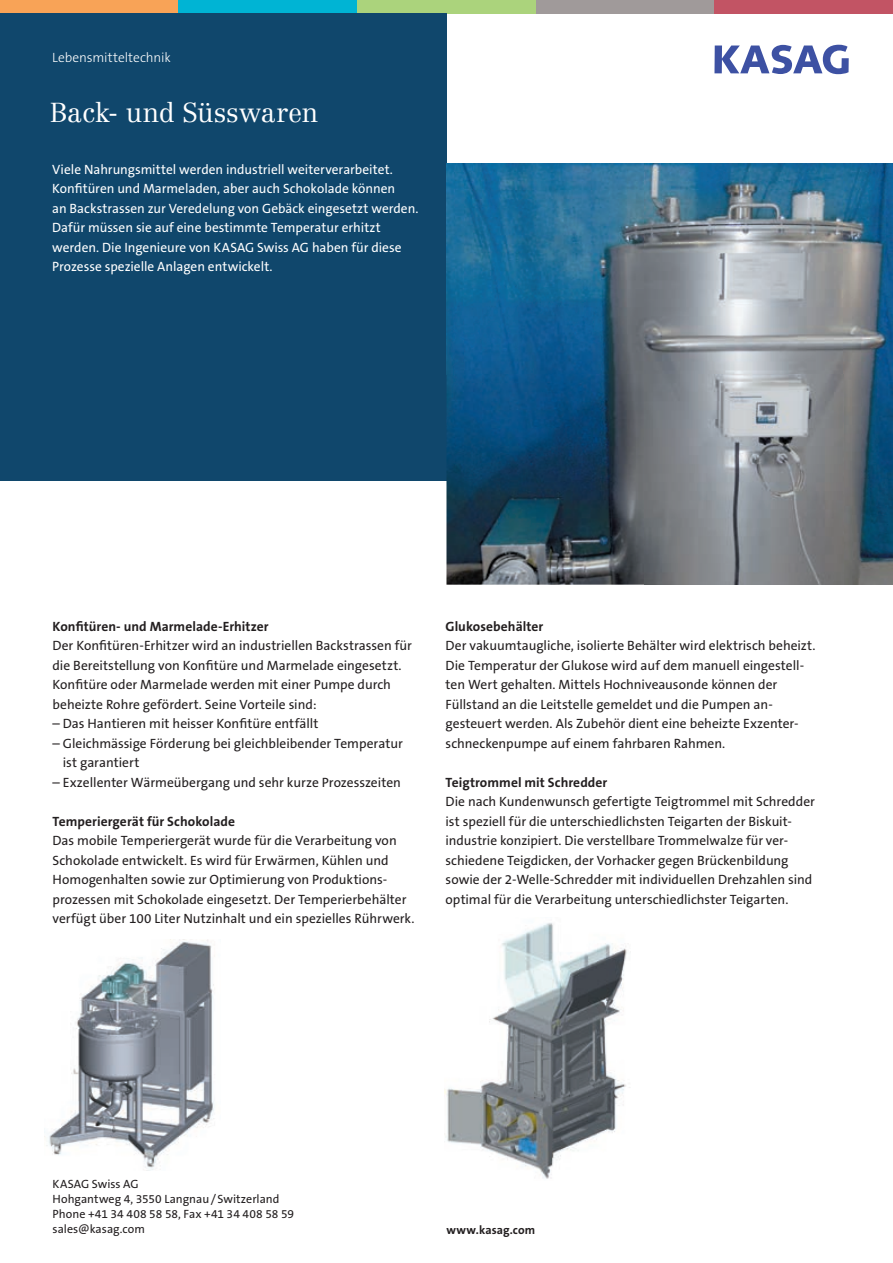
<style>
.page{position:relative;width:893px;height:1263px;background:#fff}
.page>*{position:absolute;margin:0;border:0;box-sizing:border-box;transform-origin:0 0}
.t1{font:300 27px "Centennial";color:#fff}
.t2{font:13.5px/19.5px "The Sans B W5 Plain";color:#231f20}
.t3{font:13.5px/19.5px "The Sans B W5 Plain";color:#fff}
.t4{font:700 13.5px "The Sans B W7";letter-spacing:.005em;color:#231f20}
.t5{font:300 13.5px "The Sans B W3";letter-spacing:-.005em;color:#fff}
.t6{font:12px/15px "The Sans B W5 Plain";letter-spacing:.005em;color:#231f20}
.t7{font:700 12px "The Sans B W7";letter-spacing:.01em;color:#231f20}
</style>
<div class="page">
<svg style="left:714px;top:45px;width:135px;height:29px"></svg>
<div style="left:357px;top:0;width:179px;height:14px;background:#abd37c"></div>
<div style="left:536px;top:0;width:178px;height:14px;background:#a09a9a"></div>
<div style="left:714px;top:0;width:179px;height:14px;background:#c25464"></div>
<div style="left:0;top:0;width:179px;height:14px;background:#f8a357"></div>
<div style="left:179px;top:0;width:178px;height:14px;background:#00b4d4"></div>
<div style="left:0;top:14px;width:446px;height:467px;background:#10476c"></div>
<img style="left:446px;top:164px;width:447px;height:421px">
<img style="left:446px;top:164px;width:1px;height:317px">
<img style="left:44px;top:940px;width:171px;height:230px">
<img style="left:444px;top:923px;width:186px;height:256px">
<p class="t5" style="left:52px;top:48px;width:120px">Lebensmitteltechnik</p>
<h1 class="t1" style="left:50px;top:97px;width:270px">Back- und Süsswaren</h1>
<p class="t3" style="left:52px;top:159px;width:368px">Viele Nahrungsmittel werden industriell weiterverarbeitet.<br>Konfitüren und Marmeladen, aber auch Schokolade können<br>an Backstrassen zur Veredelung von Gebäck eingesetzt werden.<br>Dafür müssen sie auf eine bestimmte Temperatur erhitzt werden. Die Ingenieure von KASAG Swiss AG haben für diese Prozesse spezielle Anlagen entwickelt.</p>
<p class="t4" style="left:53px;top:618px;width:218px">Konfitüren- und Marmelade-Erhitzer</p>
<p class="t2" style="left:53px;top:636px;width:361px">Der Konfitüren-Erhitzer wird an industriellen Back strassen für die Bereitstellung von Konfitüre und Marmelade eingesetzt.<br>Konfitüre oder Marmelade werden mit einer Pumpe durch beheizte Rohre gefördert. Seine Vorteile sind:</p>
<p class="t2" style="left:53px;top:714px;width:267px">– Das Hantieren mit heisser Konfitüre entfällt</p>
<p class="t2" style="left:63px;top:734px;width:341px;text-indent:-10px">– Gleichmässige Förderung bei gleichbleibender Temperatur ist garantiert</p>
<p class="t2" style="left:53px;top:772px;width:350px">– Exzellenter Wärmeübergang und sehr kurze Prozesszeiten</p>
<p class="t4" style="left:53px;top:812px;width:184px">Temperiergerät für Schokolade</p>
<p class="t2" style="left:53px;top:831px;width:363px">Das mobile Temperiergerät wurde für die Verarbeitung von Schokolade entwickelt. Es wird für Erwärmen, Kühlen und Homogenhalten sowie zur Optimierung von Produktions&shy;prozessen mit Schokolade eingesetzt. Der Temperierbehälter verfügt über 100 Liter Nutzinhalt und ein spezielles Rührwerk.</p>
<p class="t4" style="left:446px;top:617px;width:99px">Glukosebehälter</p>
<p class="t2" style="left:446px;top:636px;width:371px">Der vakuumtaugliche, isolierte Behälter wird elektrisch beheizt.<br>Die Temperatur der Glukose wird auf dem manuell eingestell&shy;ten Wert gehalten. Mittels Hochniveausonde können der Füllstand an die Leitstelle gemeldet und die Pumpen an - gesteuert werden. Als Zubehör dient eine beheizte Exzenter&shy;schneckenpumpe auf einem fahrbaren Rahmen.</p>
<p class="t4" style="left:446px;top:773px;width:163px">Teigtrommel mit Schredder</p>
<p class="t2" style="left:446px;top:792px;width:371px">Die nach Kundenwunsch gefertigte Teigtrommel mit Schredder ist speziell für die unterschiedlichsten Teigarten der Biskuit&shy;industrie konzipiert. Die verstellbare Trommelwalze für ver&shy;schiedene Teigdicken, der Vorhacker gegen Brückenbildung sowie der 2-Welle-Schredder mit individuellen Drehzahlen sind optimal für die Verarbeitung unterschiedlichster Teigarten.</p>
<p class="t6" style="left:53px;top:1177px;width:243px">KASAG Swiss AG<br>Hohgantweg 4, 3550 Langnau / Switzerland<br>Phone +41 34 408 58 58, Fax +41 34 408 58 59 sales@kasag.com</p>
<p class="t7" style="left:446px;top:1222px;width:90px">www.kasag.com</p>
</div>
